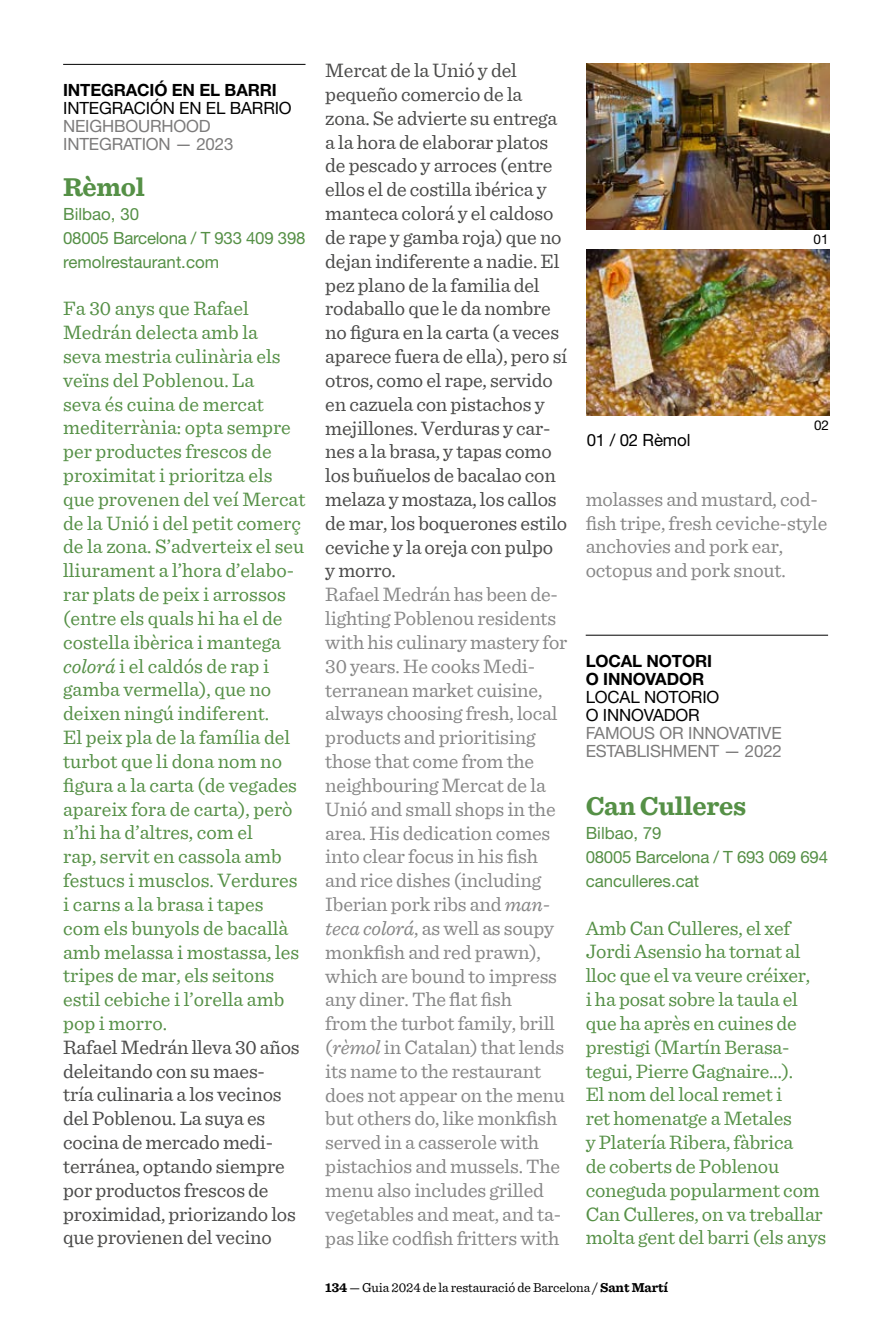
<style>
.page{position:relative;width:893px;height:1340px;background:#fff}
.page>*{position:absolute;margin:0;border:0;box-sizing:border-box;transform-origin:0 0}
.Text_seguit_anglès{font:700 27px "Sentinel";letter-spacing:-.01em;color:#559046}
.TEXT_SEGUIT_CATALÀ{font:20.25px/23.8px "Sentinel";color:#559046}
.TEXT_SEGUIT_ANGLÈS{font:20.25px/23.8px "Sentinel";letter-spacing:-.01em;color:#878787}
.TEXT_SEGUIT_CASTELLÀ{font:20.25px/23.8px "Sentinel";letter-spacing:-.01em;color:#4a4a49}
.TEXT_SEGUIT_CATALÀ-2{font:16.88px/23.8px "Helvetica Neue LT Std";letter-spacing:-.015em;color:#559046}
.Text_seguit_anglès-2{font:16.88px/18px "Helvetica Neue LT Std";letter-spacing:-.01em;color:#7c7b7b}
.FILET{font:16.88px/18px "Helvetica Neue LT Std";letter-spacing:-.01em;color:#000}
.FILET-2{font:700 16.88px "Helvetica Neue LT Std";letter-spacing:-.01em;color:#000}
.TEXT_SEGUIT_OK{font:16.88px "Helvetica Neue LT Std";color:#559046}
.Peus_de_foto{font:16.88px "Helvetica Neue LT Std";letter-spacing:-.01em;color:#000}
.t1{font:13.5px "Sentinel";letter-spacing:-.01em;color:#000}
.t2{font:13.5px "Helvetica Neue LT Std";color:#000}
.s1{color:#000}
.s2{font-style:italic}
.s3{font-weight:700}
</style>
<div class="page">
<hr style="left:63px;top:64px;width:243px;height:1px;background:#000">
<hr style="left:586px;top:635px;width:242px;height:1px;background:#000">
<img style="left:587px;top:249px;width:242px;height:166px">
<img style="left:587px;top:64px;width:242px;height:166px">
<p class="FILET-2" style="left:63px;top:79px;width:215px">INTEGRACIÓ EN EL BARRI</p>
<p class="Text_seguit_anglès-2" style="left:63px;top:99px;width:230px"><span class="s1">INTEGRACIÓN EN EL BARRIO<br></span>NEIGHBOURHOOD<br>INTEGRATION — 2023</p>
<p class="Text_seguit_anglès" style="left:63px;top:166px;width:83px">Rèmol</p>
<p class="TEXT_SEGUIT_CATALÀ-2" style="left:63px;top:202px;width:244px">Bilbao, 30<br>08005 Barcelona / T 933 409 398</p>
<p class="TEXT_SEGUIT_CATALÀ-2" style="left:63px;top:249px;width:157px">remolrestaurant.com</p>
<p class="TEXT_SEGUIT_CATALÀ" style="left:63px;top:295px;width:244px">Fa 30 anys que Rafael<br>Medrán delecta amb la<br>seva mestria culinària els veïns del Poblenou. La<br>seva és cuina de mercat mediterrània: opta sempre per productes frescos de proximitat i prioritza els que provenen del veí Mercat de la Unió i del petit comerç de la zona. S’adverteix el seu lliurament a l’hora d’elabo&shy;rar plats de peix i arrossos (entre els quals hi ha el de costella ibèrica i mantega <span class="s2">colorá</span> i el caldós de rap i gamba vermella), que no deixen ningú indiferent.<br>El peix pla de la família del turbot que li dona nom no figura a la carta (de vegades apareix fora de carta), però n’hi ha d’altres, com el<br>rap, servit en cassola amb festucs i musclos. Verdures i carns a la brasa i tapes<br>com els bunyols de bacallà amb melassa i mostassa, les tripes de mar, els seitons estil cebiche i l’orella amb pop i morro.</p>
<p class="TEXT_SEGUIT_CASTELLÀ" style="left:63px;top:1033px;width:238px">Rafael Medrán lleva 30 años deleitando con su maes&shy;tría culinaria a los vecinos del Poblenou. La suya es cocina de mercado medi&shy;terránea, optando siempre por productos frescos de proximidad, priorizando los que provienen del vecino</p>
<p class="TEXT_SEGUIT_CASTELLÀ" style="left:325px;top:57px;width:244px">Mercat de la Unió y del pequeño comercio de la zona. Se advierte su entrega a la hora de elaborar platos de pescado y arroces (entre ellos el de costilla ibérica y manteca colorá y el caldoso de rape y gamba roja) que no dejan indiferente a nadie. El pez plano de la familia del rodaballo que le da nombre no figura en la carta (a veces aparece fuera de ella), pero sí otros, como el rape, servido en cazuela con pistachos y mejillones. Verduras y car&shy;nes a la brasa, y tapas como los buñuelos de bacalao con melaza y mostaza, los callos de mar, los boquerones estilo ceviche y la oreja con pulpo y morro.</p>
<p class="TEXT_SEGUIT_ANGLÈS" style="left:325px;top:581px;width:244px">Rafael Medrán has been de&shy;lighting Poblenou residents with his culinary mastery for<br>30 years. He cooks Medi&shy;terranean market cuisine, always choosing fresh, local products and prioritising those that come from the neighbouring Mercat de la<br>Unió and small shops in the area. His dedication comes into clear focus in his fish and rice dishes (including<br>Iberian pork ribs and <span class="s2">man&shy;teca colorá</span>, as well as soupy monkfish and red prawn), which are bound to impress any diner. The flat fish<br>from the turbot family, brill (<span class="s2">rèmol</span> in Catalan) that lends its name to the restaurant does not appear on the menu but others do, like monkfish served in a casserole with pistachios and mussels. The menu also includes grilled vegetables and meat, and ta&shy;pas like codfish fritters with</p>
<p class="t2" style="left:814px;top:231px;width:17px">01</p>
<p class="Peus_de_foto" style="left:587px;top:430px;width:105px">01 / 02 Rèmol</p>
<p class="t2" style="left:814px;top:417px;width:17px">02</p>
<p class="TEXT_SEGUIT_ANGLÈS" style="left:586px;top:486px;width:243px">molasses and mustard, cod&shy;fish tripe, fresh ceviche-style anchovies and pork ear, octopus and pork snout.</p>
<p class="FILET" style="left:586px;top:651px;width:135px"><span class="s3">LOCAL NOTORI<br>O INNOVADOR<br></span>LOCAL NOTORIO<br>O INNOVADOR</p>
<p class="Text_seguit_anglès-2" style="left:586px;top:723px;width:198px">FAMOUS OR INNOVATIVE<br>ESTABLISHMENT — 2022</p>
<p class="Text_seguit_anglès" style="left:586px;top:785px;width:162px">Can Culleres</p>
<p class="TEXT_SEGUIT_CATALÀ-2" style="left:586px;top:821px;width:244px">Bilbao, 79<br>08005 Barcelona / T 693 069 694</p>
<p class="TEXT_SEGUIT_OK" style="left:586px;top:870px;width:115px">canculleres.cat</p>
<p class="TEXT_SEGUIT_CATALÀ" style="left:586px;top:914px;width:242px">Amb Can Culleres, el xef<br>Jordi Asensio ha tornat al lloc que el va veure créixer,<br>i ha posat sobre la taula el que ha après en cuines de prestigi (Martín Berasa&shy;tegui, Pierre Gagnaire…).<br>El nom del local remet i<br>ret homenatge a Metales<br>y Platería Ribera, fàbrica<br>de coberts de Poblenou coneguda popularment com<br>Can Culleres, on va treballar molta gent del barri (els anys</p>
<p class="t1" style="left:325px;top:1277px;width:344px"><span class="s3">134</span> — Guia 2024 de la restauració de Barcelona / <span class="s3">Sant Martí</span></p>
</div>
